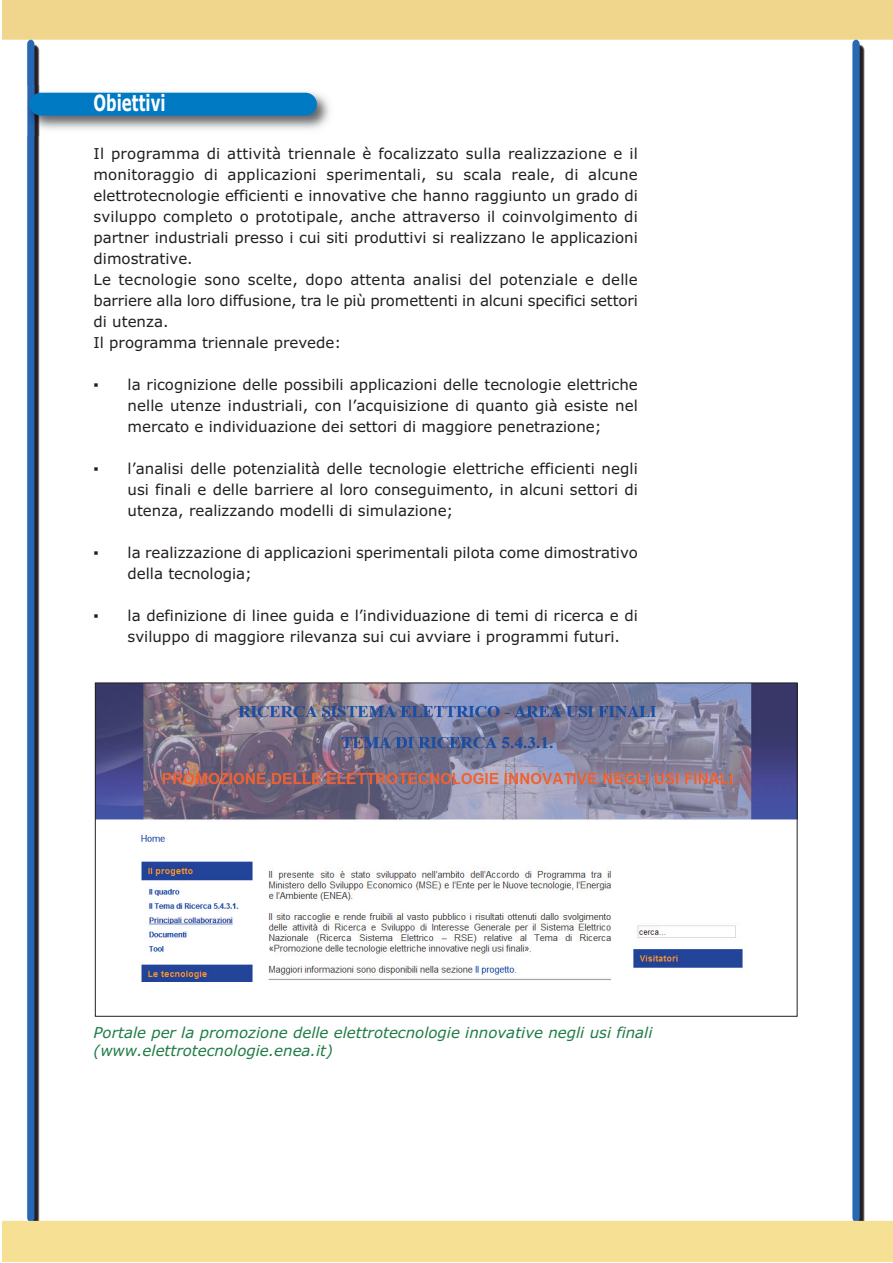
<style>
.page{position:relative;width:893px;height:1263px;background:#fff}
.page>*{position:absolute;margin:0;border:0;box-sizing:border-box;transform-origin:0 0}
.t1{font:700 22.5px "Verdana";color:#fff;scale:.67 1}
.t2{font:15px/21px "Verdana";color:#231f20}
.t3{font:italic 15px/18px "Verdana";color:#1f7c45}
</style>
<div class="page">
<img style="left:3px;top:0;width:890px;height:1261px">
<img style="left:23px;top:86px;width:313px;height:49px">
<div style="left:30px;top:93px;width:287px;height:23px;background:#007bc3;border-radius:11px"></div>
<img style="left:97px;top:684px;width:698px;height:297px">
<h1 class="t1" style="left:94px;top:90px;width:109px">Obiettivi</h1>
<p class="t2" style="left:94px;top:143px;width:546px">Il programma di attività triennale è focalizzato sulla realizzazione e il monitoraggio di applicazioni sperimentali, su scala reale, di alcune elettrotecnologie efficienti e innovative che hanno raggiunto un grado di sviluppo completo o prototipale, anche attraverso il coinvolgimento di partner industriali presso i cui siti produttivi si realizzano le applicazioni dimostrative.<br>Le tecnologie sono scelte, dopo attenta analisi del potenziale e delle barriere alla loro diffusione, tra le più promettenti in alcuni specifici settori di utenza.<br>Il programma triennale prevede:</p>
<p class="t2" style="left:128px;top:374px;width:512px;text-align:justify;text-indent:-34px">▪ la ricognizione delle possibili applicazioni delle tecnologie elettriche nelle utenze industriali, con l’acquisizione di quanto già esiste nel mercato e individuazione dei settori di maggiore penetrazione;</p>
<p class="t2" style="left:128px;top:458px;width:512px;text-align:justify;text-indent:-34px">▪ l’analisi delle potenzialità delle tecnologie elettriche efficienti negli usi finali e delle barriere al loro conseguimento, in alcuni settori di utenza, realizzando modelli di simulazione;</p>
<p class="t2" style="left:128px;top:542px;width:512px;text-indent:-34px">▪ la realizzazione di applicazioni sperimentali pilota come dimostrativo della tecnologia;</p>
<p class="t2" style="left:128px;top:605px;width:512px;text-indent:-34px">▪ la definizione di linee guida e l’individuazione di temi di ricerca e di sviluppo di maggiore rilevanza sui cui avviare i programmi futuri.</p>
<p class="t3" style="left:94px;top:1023px;width:560px">Portale per la promozione delle elettrotecnologie innovative negli usi finali (www.elettrotecnologie.enea.it)</p>
</div>
